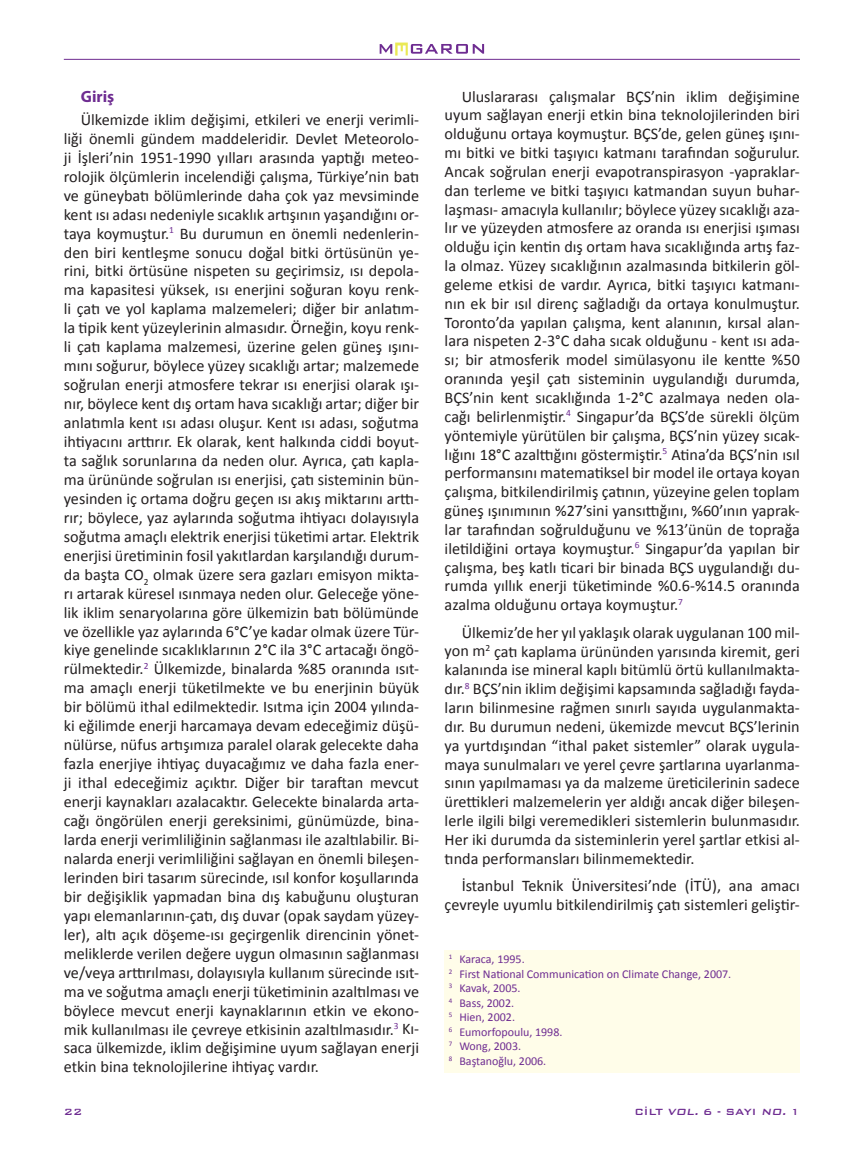
<style>
.page{position:relative;width:851px;height:1149px;background:#fff}
.page>*{position:absolute;margin:0;border:0;box-sizing:border-box;transform-origin:0 0}
.t1{font:700 16.35px "Myriad Pro";color:#6e2c91}
.t2{font:16.2px/18.9px "Calibri";color:#231f20;text-align:justify}
.t3{font:12px/14.5px "Calibri";color:#6e2c91}
.t4{font:500 12px "Bank Gothic BT";color:#6e2c91}
.s1{font-style:italic}
</style>
<div class="page">
<svg style="left:379px;top:43px;width:105px;height:13px"></svg>
<hr style="left:64px;top:59px;width:735px;height:1px;background:#6e2c91">
<div style="left:444px;top:949px;width:355px;height:122px;background:#fffde9"></div>
<p class="t1" style="left:81px;top:85px;width:35px">Giriş</p>
<p class="t2" style="left:64px;top:109px;width:357px;text-indent:17px">Ülkemizde iklim değişimi, etkileri ve enerji verimli&shy;liği önemli gündem maddeleridir. Devlet Meteorolo&shy;ji İşleri’nin 1951-1990 yılları arasında yaptığı meteo&shy;rolojik ölçümlerin incelendiği çalışma, Türkiye’nin batı ve güneybatı bölümlerinde daha çok yaz mevsiminde kent ısı adası nedeniyle sıcaklık artışının yaşandığını or&shy;taya koymuştur.<sup>1</sup> Bu durumun en önemli nedenlerin&shy;den biri kentleşme sonucu doğal bitki örtüsünün ye&shy;rini, bitki örtüsüne nispeten su geçirimsiz, ısı depola&shy;ma kapasitesi yüksek, ısı enerjini soğuran koyu renk&shy;li çatı ve yol kaplama malzemeleri; diğer bir anlatım&shy;la tipik kent yüzeylerinin almasıdır. Örneğin, koyu renk&shy;li çatı kaplama malzemesi, üzerine gelen güneş ışını&shy;mını soğurur, böylece yüzey sıcaklığı artar; malzemede soğrulan enerji atmosfere tekrar ısı enerjisi olarak ışı&shy;nır, böylece kent dış ortam hava sıcaklığı artar; diğer bir anlatımla kent ısı adası oluşur. Kent ısı adası, soğutma ihtiyacını arttırır. Ek olarak, kent halkında ciddi boyut&shy;ta sağlık sorunlarına da neden olur. Ayrıca, çatı kapla&shy;ma ürününde soğrulan ısı enerjisi, çatı sisteminin bün&shy;yesinden iç ortama doğru geçen ısı akış miktarını arttı&shy;rır; böylece, yaz aylarında soğutma ihtiyacı dolayısıyla soğutma amaçlı elektrik enerjisi tüketimi artar. Elektrik enerjisi üretiminin fosil yakıtlardan karşılandığı durum&shy;da başta CO<sub>2</sub> olmak üzere sera gazları emisyon mikta&shy;rı artarak küresel ısınmaya neden olur. Geleceğe yöne&shy;lik iklim senaryolarına göre ülkemizin batı bölümünde ve özellikle yaz aylarında 6°C’ye kadar olmak üzere Tür&shy;kiye genelinde sıcaklıklarının 2°C ila 3°C artacağı öngö&shy;rülmektedir.<sup>2</sup> Ülkemizde, binalarda %85 oranında ısıt&shy;ma amaçlı enerji tüketilmekte ve bu enerjinin büyük bir bölümü ithal edilmektedir. Isıtma için 2004 yılında&shy;ki eğilimde enerji harcamaya devam edeceğimiz düşü&shy;nülürse, nüfus artışımıza paralel olarak gelecekte daha fazla enerjiye ihtiyaç duyacağımız ve daha fazla ener&shy;ji ithal edeceğimiz açıktır. Diğer bir taraftan mevcut enerji kaynakları azalacaktır. Gelecekte binalarda arta&shy;cağı öngörülen enerji gereksinimi, günümüzde, bina&shy;larda enerji verimliliğinin sağlanması ile azaltılabilir. Bi&shy;nalarda enerji verimliliğini sağlayan en önemli bileşen&shy;lerinden biri tasarım sürecinde, ısıl konfor koşullarında bir değişiklik yapmadan bina dış kabuğunu oluşturan yapı elemanlarının-çatı, dış duvar (opak saydam yüzey&shy;ler), altı açık döşeme-ısı geçirgenlik direncinin yönet&shy;meliklerde verilen değere uygun olmasının sağlanması ve/veya arttırılması, dolayısıyla kullanım sürecinde ısıt&shy;ma ve soğutma amaçlı enerji tüketiminin azaltılması ve böylece mevcut enerji kaynaklarının etkin ve ekono&shy;mik kullanılması ile çevreye etkisinin azaltılmasıdır.<sup>3</sup> Kı&shy;saca ülkemizde, iklim değişimine uyum sağlayan enerji etkin bina teknolojilerine ihtiyaç vardır.</p>
<p class="t2" style="left:444px;top:86px;width:357px;text-indent:17px">Uluslararası çalışmalar BÇS’nin iklim değişimine uyum sağlayan enerji etkin bina teknolojilerinden biri olduğunu ortaya koymuştur. BÇS’de, gelen güneş ışını&shy;mı bitki ve bitki taşıyıcı katmanı tarafından soğurulur.<br>Ancak soğrulan enerji evapotranspirasyon -yapraklar&shy;dan terleme ve bitki taşıyıcı katmandan suyun buhar&shy;laşması- amacıyla kullanılır; böylece yüzey sıcaklığı aza&shy;lır ve yüzeyden atmosfere az oranda ısı enerjisi ışıması olduğu için kentin dış ortam hava sıcaklığında artış faz&shy;la olmaz. Yüzey sıcaklığının azalmasında bitkilerin göl&shy;geleme etkisi de vardır. Ayrıca, bitki taşıyıcı katmanı&shy;nın ek bir ısıl direnç sağladığı da ortaya konulmuştur.<br>Toronto’da yapılan çalışma, kent alanının, kırsal alan&shy;lara nispeten 2-3°C daha sıcak olduğunu - kent ısı ada&shy;sı; bir atmosferik model simülasyonu ile kentte %50 oranında yeşil çatı sisteminin uygulandığı durumda, BÇS’nin kent sıcaklığında 1-2°C azalmaya neden ola&shy;cağı belirlenmiştir.<sup>4</sup> Singapur’da BÇS’de sürekli ölçüm yöntemiyle yürütülen bir çalışma, BÇS’nin yüzey sıcak&shy;lığını 18°C azalttığını göstermiştir.<sup>5</sup> Atina’da BÇS’nin ısıl performansını matematiksel bir model ile ortaya koyan çalışma, bitkilendirilmiş çatının, yüzeyine gelen toplam güneş ışınımının %27’sini yansıttığını, %60’ının yaprak&shy;lar tarafından soğrulduğunu ve %13’ünün de toprağa iletildiğini ortaya koymuştur.<sup>6</sup> Singapur’da yapılan bir çalışma, beş katlı ticari bir binada BÇS uygulandığı du&shy;rumda yıllık enerji tüketiminde %0.6-%14.5 oranında azalma olduğunu ortaya koymuştur.<sup>7</sup></p>
<p class="t2" style="left:444px;top:622px;width:357px;text-indent:17px">Ülkemiz’de her yıl yaklaşık olarak uygulanan 100 mil&shy;yon m<sup>2</sup> çatı kaplama ürününden yarısında kiremit, geri kalanında ise mineral kaplı bitümlü örtü kullanılmakta&shy;dır.<sup>8</sup> BÇS’nin iklim değişimi kapsamında sağladığı fayda&shy;ların bilinmesine rağmen sınırlı sayıda uygulanmakta&shy;dır. Bu durumun nedeni, ükemizde mevcut BÇS’lerinin ya yurtdışından “ithal paket sistemler” olarak uygula&shy;maya sunulmaları ve yerel çevre şartlarına uyarlanma&shy;sının yapılmaması ya da malzeme üreticilerinin sadece ürettikleri malzemelerin yer aldığı ancak diğer bileşen&shy;lerle ilgili bilgi veremedikleri sistemlerin bulunmasıdır.<br>Her iki durumda da sisteminlerin yerel şartlar etkisi al&shy;tında performansları bilinmemektedir.</p>
<p class="t2" style="left:444px;top:875px;width:357px;text-align:right">İstanbul Teknik Üniversitesi’nde (İTÜ), ana amacı çevreyle uyumlu bitkilendirilmiş çatı sistemleri geliştir-</p>
<p class="t3" style="left:449px;top:950px;width:284px"><sup>1</sup> Karaca, 1995.<br><sup>2</sup> First National Communication on Climate Change, 2007.<br><sup>3</sup> Kavak, 2005.<br><sup>4</sup> Bass, 2002.<br><sup>5</sup> Hien, 2002.<br><sup>6</sup> Eumorfopoulu, 1998.<br><sup>7</sup> Wong, 2003.<br><sup>8</sup> Baştanoğlu, 2006.</p>
<p class="t4" style="left:64px;top:1104px;width:20px">22</p>
<p class="t4" style="left:634px;top:1104px;width:167px">CİLT <span class="s1">VOL.</span> 6 - SAYI <span class="s1">NO.</span> 1</p>
</div>
